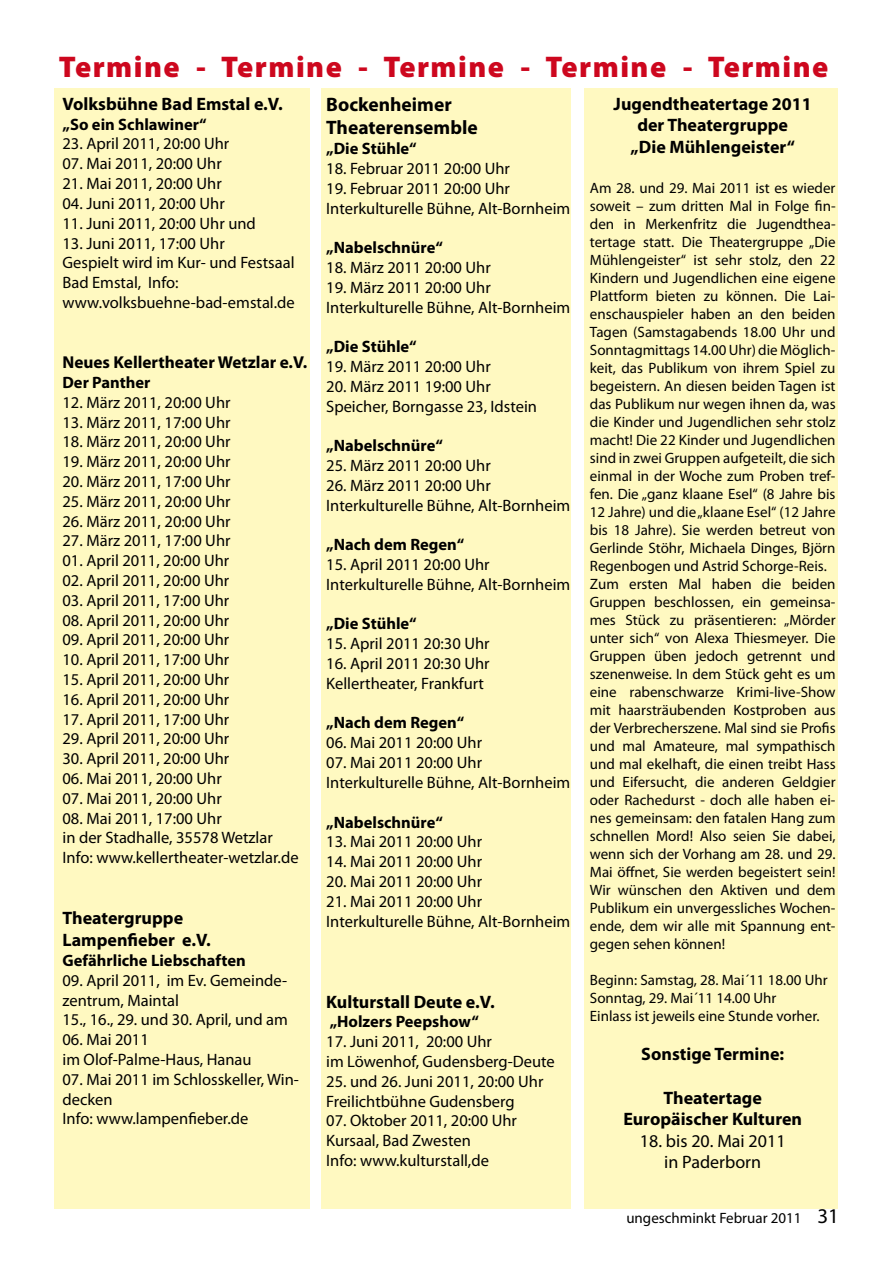
<style>
.page{position:relative;width:893px;height:1263px;background:#fff}
.page>*{position:absolute;margin:0;border:0;box-sizing:border-box;transform-origin:0 0}
.t1{font:900 30px "Myriad Pro";letter-spacing:.05em;color:#cd071e}
.t2{font:700 19.5px/23.4px "Myriad Pro";color:#000}
.t3{font:700 18px/21.6px "Myriad Pro";color:#000;text-align:center}
.t4{font:18px/21.6px "Myriad Pro";color:#000;text-align:center}
.t5{font:700 17.25px "Myriad Pro";color:#000}
.t6{font:16.5px/19.8px "Myriad Pro";color:#000}
.t7{font:700 16.5px "Myriad Pro";color:#000}
.t8{font:15px/18px "Myriad Pro";color:#000}
.s1{font-size:21px}
</style>
<div class="page">
<div style="left:54px;top:89px;width:255px;height:1120px;background:#fff9c1"></div>
<div style="left:322px;top:89px;width:249px;height:1120px;background:#fff9c1"></div>
<div style="left:584px;top:89px;width:254px;height:1120px;background:#fff9c1"></div>
<h1 class="t1" style="left:59px;top:46px;width:771px">Termine - Termine - Termine - Termine - Termine</h1>
<p class="t3" style="left:63px;top:92px;width:222px">Volksbühne Bad Emstal e.V.</p>
<p class="t7" style="left:63px;top:113px;width:146px">„So ein Schlawiner“</p>
<p class="t6" style="left:63px;top:134px;width:168px">23. April 2011, 20:00 Uhr</p>
<p class="t6" style="left:63px;top:154px;width:161px">07. Mai 2011, 20:00 Uhr</p>
<p class="t6" style="left:63px;top:173px;width:161px">21. Mai 2011, 20:00 Uhr</p>
<p class="t6" style="left:63px;top:193px;width:164px">04. Juni 2011, 20:00 Uhr</p>
<p class="t6" style="left:63px;top:213px;width:195px">11. Juni 2011, 20:00 Uhr und</p>
<p class="t6" style="left:63px;top:233px;width:234px">13. Juni 2011, 17:00 Uhr<br>Gespielt wird im Kur- und Festsaal<br>Bad Emstal, Info: www.volksbuehne-bad-emstal.de</p>
<p class="t5" style="left:63px;top:351px;width:246px">Neues Kellertheater Wetzlar e.V.</p>
<p class="t7" style="left:63px;top:372px;width:90px">Der Panther</p>
<p class="t6" style="left:63px;top:392px;width:170px">12. März 2011, 20:00 Uhr</p>
<p class="t6" style="left:63px;top:412px;width:170px">13. März 2011, 17:00 Uhr</p>
<p class="t6" style="left:63px;top:432px;width:170px">18. März 2011, 20:00 Uhr</p>
<p class="t6" style="left:63px;top:451px;width:170px">19. März 2011, 20:00 Uhr</p>
<p class="t6" style="left:63px;top:471px;width:170px">20. März 2011, 17:00 Uhr</p>
<p class="t6" style="left:63px;top:491px;width:170px">25. März 2011, 20:00 Uhr</p>
<p class="t6" style="left:63px;top:511px;width:170px">26. März 2011, 20:00 Uhr</p>
<p class="t6" style="left:63px;top:531px;width:170px">27. März 2011, 17:00 Uhr</p>
<p class="t6" style="left:63px;top:550px;width:168px">01. April 2011, 20:00 Uhr</p>
<p class="t6" style="left:63px;top:570px;width:168px">02. April 2011, 20:00 Uhr</p>
<p class="t6" style="left:63px;top:590px;width:168px">03. April 2011, 17:00 Uhr</p>
<p class="t6" style="left:63px;top:610px;width:168px">08. April 2011, 20:00 Uhr</p>
<p class="t6" style="left:63px;top:630px;width:168px">09. April 2011, 20:00 Uhr</p>
<p class="t6" style="left:63px;top:649px;width:168px">10. April 2011, 17:00 Uhr</p>
<p class="t6" style="left:63px;top:669px;width:168px">15. April 2011, 20:00 Uhr</p>
<p class="t6" style="left:63px;top:689px;width:168px">16. April 2011, 20:00 Uhr</p>
<p class="t6" style="left:63px;top:709px;width:168px">17. April 2011, 17:00 Uhr</p>
<p class="t6" style="left:63px;top:729px;width:168px">29. April 2011, 20:00 Uhr</p>
<p class="t6" style="left:63px;top:748px;width:168px">30. April 2011, 20:00 Uhr</p>
<p class="t6" style="left:63px;top:768px;width:161px">06. Mai 2011, 20:00 Uhr</p>
<p class="t6" style="left:63px;top:788px;width:161px">07. Mai 2011, 20:00 Uhr</p>
<p class="t6" style="left:63px;top:808px;width:238px">08. Mai 2011, 17:00 Uhr<br>in der Stadhalle, 35578 Wetzlar<br>Info: www.kellertheater-wetzlar.de</p>
<p class="t3" style="left:63px;top:907px;width:150px;text-align:left">Theatergruppe<br>Lampenfieber e.V.</p>
<p class="t7" style="left:63px;top:949px;width:185px">Gefährliche Liebschaften</p>
<p class="t6" style="left:63px;top:970px;width:227px">09. April 2011, im Ev. Gemeinde&shy;zentrum, Maintal<br>15., 16., 29. und 30. April, und am</p>
<p class="t6" style="left:63px;top:1029px;width:191px">06. Mai 2011<br>im Olof-Palme-Haus, Hanau</p>
<p class="t6" style="left:63px;top:1069px;width:238px">07. Mai 2011 im Schlosskeller, Win&shy;decken<br>Info: www.lampenfieber.de</p>
<p class="t2" style="left:326px;top:92px;width:153px">Bockenheimer<br>Theaterensemble</p>
<p class="t7" style="left:326px;top:138px;width:92px">„Die Stühle“</p>
<p class="t6" style="left:326px;top:158px;width:185px">18. Februar 2011 20:00 Uhr</p>
<p class="t6" style="left:326px;top:178px;width:246px">19. Februar 2011 20:00 Uhr<br>Interkulturelle Bühne, Alt-Bornheim</p>
<p class="t7" style="left:326px;top:237px;width:118px">„Nabelschnüre“</p>
<p class="t6" style="left:326px;top:257px;width:166px">18. März 2011 20:00 Uhr</p>
<p class="t6" style="left:326px;top:277px;width:246px">19. März 2011 20:00 Uhr<br>Interkulturelle Bühne, Alt-Bornheim</p>
<p class="t7" style="left:326px;top:336px;width:92px">„Die Stühle“</p>
<p class="t6" style="left:326px;top:356px;width:166px">19. März 2011 20:00 Uhr</p>
<p class="t6" style="left:326px;top:376px;width:212px">20. März 2011 19:00 Uhr<br>Speicher, Borngasse 23, Idstein</p>
<p class="t7" style="left:326px;top:435px;width:118px">„Nabelschnüre“</p>
<p class="t6" style="left:326px;top:455px;width:166px">25. März 2011 20:00 Uhr</p>
<p class="t6" style="left:326px;top:475px;width:246px">26. März 2011 20:00 Uhr<br>Interkulturelle Bühne, Alt-Bornheim</p>
<p class="t7" style="left:326px;top:534px;width:140px">„Nach dem Regen“</p>
<p class="t6" style="left:326px;top:554px;width:246px">15. April 2011 20:00 Uhr<br>Interkulturelle Bühne, Alt-Bornheim</p>
<p class="t7" style="left:326px;top:613px;width:92px">„Die Stühle“</p>
<p class="t6" style="left:326px;top:634px;width:165px">15. April 2011 20:30 Uhr</p>
<p class="t6" style="left:326px;top:653px;width:165px">16. April 2011 20:30 Uhr<br>Kellertheater, Frankfurt</p>
<p class="t7" style="left:326px;top:712px;width:140px">„Nach dem Regen“</p>
<p class="t6" style="left:326px;top:733px;width:157px">06. Mai 2011 20:00 Uhr</p>
<p class="t6" style="left:326px;top:752px;width:246px">07. Mai 2011 20:00 Uhr<br>Interkulturelle Bühne, Alt-Bornheim</p>
<p class="t7" style="left:326px;top:811px;width:118px">„Nabelschnüre“</p>
<p class="t6" style="left:326px;top:832px;width:157px">13. Mai 2011 20:00 Uhr</p>
<p class="t6" style="left:326px;top:851px;width:157px">14. Mai 2011 20:00 Uhr</p>
<p class="t6" style="left:326px;top:871px;width:157px">20. Mai 2011 20:00 Uhr</p>
<p class="t6" style="left:326px;top:891px;width:246px">21. Mai 2011 20:00 Uhr<br>Interkulturelle Bühne, Alt-Bornheim</p>
<p class="t3" style="left:326px;top:990px;width:170px">Kulturstall Deute e.V.</p>
<p class="t7" style="left:330px;top:1011px;width:151px">„Holzers Peepshow“</p>
<p class="t6" style="left:326px;top:1031px;width:230px">17. Juni 2011, 20:00 Uhr<br>im Löwenhof, Gudensberg-Deute</p>
<p class="t6" style="left:326px;top:1071px;width:219px">25. und 26. Juni 2011, 20:00 Uhr<br>Freilichtbühne Gudensberg</p>
<p class="t6" style="left:326px;top:1111px;width:192px">07. Oktober 2011, 20:00 Uhr<br>Kursaal, Bad Zwesten<br>Info: www.kulturstall,de</p>
<p class="t3" style="left:614px;top:92px;width:200px">Jugendtheatertage 2011 der Theatergruppe<br>„Die Mühlengeister“</p>
<p class="t8" style="left:590px;top:178px;width:247px">Am 28. und 29. Mai 2011 ist es wieder soweit – zum dritten Mal in Folge fin&shy;den in Merkenfritz die Jugendthea&shy;tertage statt. Die Theatergruppe „Die Mühlengeister“ ist sehr stolz, den 22<br>Kindern und Jugendlichen eine eigene Plattform bieten zu können. Die Lai&shy;enschauspieler haben an den beiden Tagen (Samstagabends 18.00 Uhr und Sonntagmittags 14.00 Uhr) die Möglich&shy;keit, das Publikum von ihrem Spiel zu begeistern. An diesen beiden Tagen ist das Publikum nur wegen ihnen da, was die Kinder und Jugendlichen sehr stolz macht! Die 22 Kinder und Jugendlichen sind in zwei Gruppen aufgeteilt, die sich einmal in der Woche zum Proben tref&shy;fen. Die „ganz klaane Esel“ (8 Jahre bis 12 Jahre) und die „klaane Esel“ (12 Jahre bis 18 Jahre). Sie werden betreut von Gerlinde Stöhr, Michaela Dinges, Björn Regenbogen und Astrid Schorge-Reis.<br>Zum ersten Mal haben die beiden Gruppen beschlossen, ein gemeinsa&shy;mes Stück zu präsentieren: „Mörder unter sich“ von Alexa Thiesmeyer. Die Gruppen üben jedoch getrennt und szenenweise. In dem Stück geht es um eine rabenschwarze Krimi-live-Show mit haarsträubenden Kostproben aus der Verbrecherszene. Mal sind sie Profis und mal Amateure, mal sympathisch und mal ekelhaft, die einen treibt Hass und Eifersucht, die anderen Geldgier oder Rachedurst - doch alle haben ei&shy;nes gemeinsam: den fatalen Hang zum schnellen Mord! Also seien Sie dabei, wenn sich der Vorhang am 28. und 29.<br>Mai öffnet, Sie werden begeistert sein!<br>Wir wünschen den Aktiven und dem Publikum ein unvergessliches Wochen&shy;ende, dem wir alle mit Spannung ent&shy;gegen sehen können!</p>
<p class="t8" style="left:590px;top:970px;width:239px">Beginn: Samstag, 28. Mai´11 18.00 Uhr<br>Sonntag, 29. Mai´11 14.00 Uhr<br>Einlass ist jeweils eine Stunde vorher.</p>
<p class="t3" style="left:641px;top:1043px;width:144px">Sonstige Termine:</p>
<p class="t3" style="left:623px;top:1086px;width:180px">Theatertage<br>Europäischer Kulturen</p>
<p class="t4" style="left:640px;top:1130px;width:147px">18. bis 20. Mai 2011 in Paderborn</p>
<p class="t8" style="left:626px;top:1209px;width:214px">ungeschminkt Februar 2011 <span class="s1">31</span></p>
</div>
